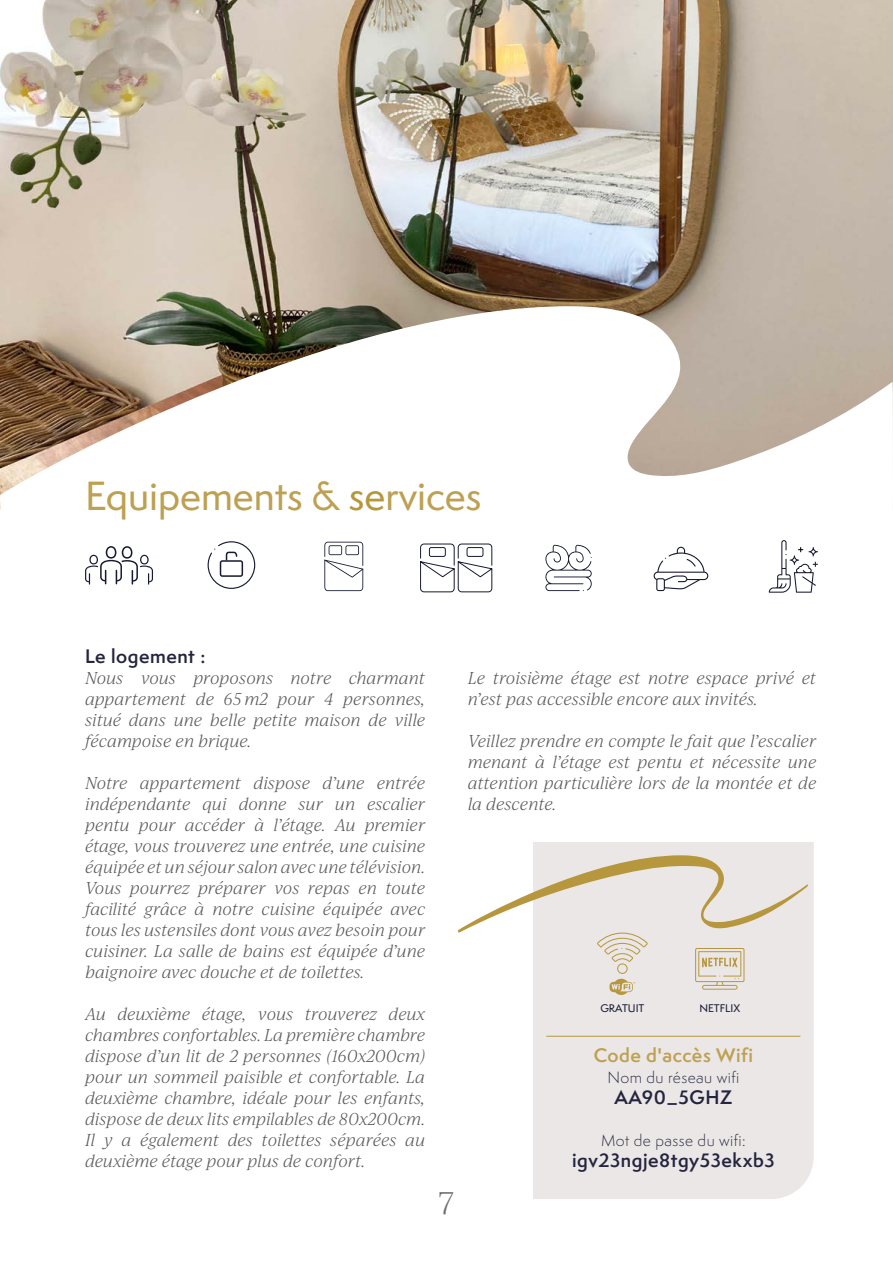
<style>
.page{position:relative;width:893px;height:1263px;background:#fff}
.page>*{position:absolute;margin:0;border:0;box-sizing:border-box;transform-origin:0 0}
.t1{font:500 37.5px "Semplicita Pro";color:#bda051}
.t2{font:300 30px "Ivy Journal";color:#706f6f}
.t3{font:600 18px "Semplicita Pro";letter-spacing:.03em;color:#25243e}
.t4{font:600 18px "Semplicita Pro";letter-spacing:.03em;color:#bda051}
.t5{font:italic 300 16.5px/21px "Ivy Journal";letter-spacing:-.01em;color:#575756;text-align:justify}
.t6{font:300 15px "Semplicita Pro";letter-spacing:.03em;color:#25243e}
.t7{font:500 10.2px "Semplicita Pro";color:#171a32}
.s1{color:#b6973e}
</style>
<div class="page">
<img style="left:0;top:0;width:893px;height:306px">
<svg style="left:0;top:306px;width:893px;height:287px"></svg>
<div style="left:533px;top:842px;width:281px;height:357px;background:#eae7e6"></div>
<svg style="left:324px;top:542px;width:39px;height:49px"></svg>
<svg style="left:545px;top:545px;width:47px;height:46px"></svg>
<svg style="left:208px;top:541px;width:47px;height:48px"></svg>
<svg style="left:653px;top:547px;width:55px;height:44px"></svg>
<svg style="left:769px;top:540px;width:49px;height:53px"></svg>
<svg style="left:419px;top:543px;width:75px;height:50px"></svg>
<svg style="left:85px;top:546px;width:68px;height:39px"></svg>
<hr style="left:546px;top:1036px;width:254px;height:1px;background:#b6973e">
<svg style="left:458px;top:855px;width:350px;height:140px"></svg>
<h1 class="t1" style="left:85px;top:469px;width:398px">Equipements &amp; <span class="s1">se</span>rvices</h1>
<p class="t3" style="left:85px;top:643px;width:122px">Le logement :</p>
<p class="t5" style="left:85px;top:667px;width:342px">Nous vous proposons notre charmant appartement de 65 m2 pour 4 personnes, situé dans une belle petite maison de ville fécampoise en brique.</p>
<p class="t5" style="left:85px;top:772px;width:342px">Notre appartement dispose d’une entrée indépendante qui donne sur un escalier pentu pour accéder à l’étage. Au premier étage, vous trouverez une entrée, une cuisine équipée et un séjour salon avec une télévision.<br>Vous pourrez préparer vos repas en toute facilité grâce à notre cuisine équipée avec tous les ustensiles dont vous avez besoin pour cuisiner. La salle de bains est équipée d’une baignoire avec douche et de toilettes.</p>
<p class="t5" style="left:85px;top:1003px;width:342px">Au deuxième étage, vous trouverez deux chambres confortables. La première chambre dispose d’un lit de 2 personnes (160x200cm) pour un sommeil paisible et confortable. La deuxième chambre, idéale pour les enfants, dispose de deux lits empilables de 80x200cm.<br>Il y a également des toilettes séparées au deuxième étage pour plus de confort.</p>
<p class="t7" style="left:600px;top:1001px;width:46px">GRATUIT</p>
<p class="t7" style="left:699px;top:1001px;width:42px">NETFLIX</p>
<p class="t5" style="left:468px;top:667px;width:350px">Le troisième étage est notre espace privé et n’est pas accessible encore aux invités.</p>
<p class="t5" style="left:468px;top:730px;width:350px">Veillez prendre en compte le fait que l’escalier menant à l’étage est pentu et nécessite une attention particulière lors de la montée et de la descente.</p>
<p class="t4" style="left:594px;top:1042px;width:161px">Code d'accès Wifi</p>
<p class="t6" style="left:607px;top:1067px;width:133px">Nom du réseau wifi</p>
<p class="t3" style="left:614px;top:1084px;width:119px">AA90_5GHZ</p>
<p class="t6" style="left:601px;top:1130px;width:146px">Mot de passe du wifi:</p>
<p class="t3" style="left:572px;top:1147px;width:204px">igv23ngje8tgy53ekxb3</p>
<h2 class="t2" style="left:439px;top:1182px;width:17px">7</h2>
</div>
